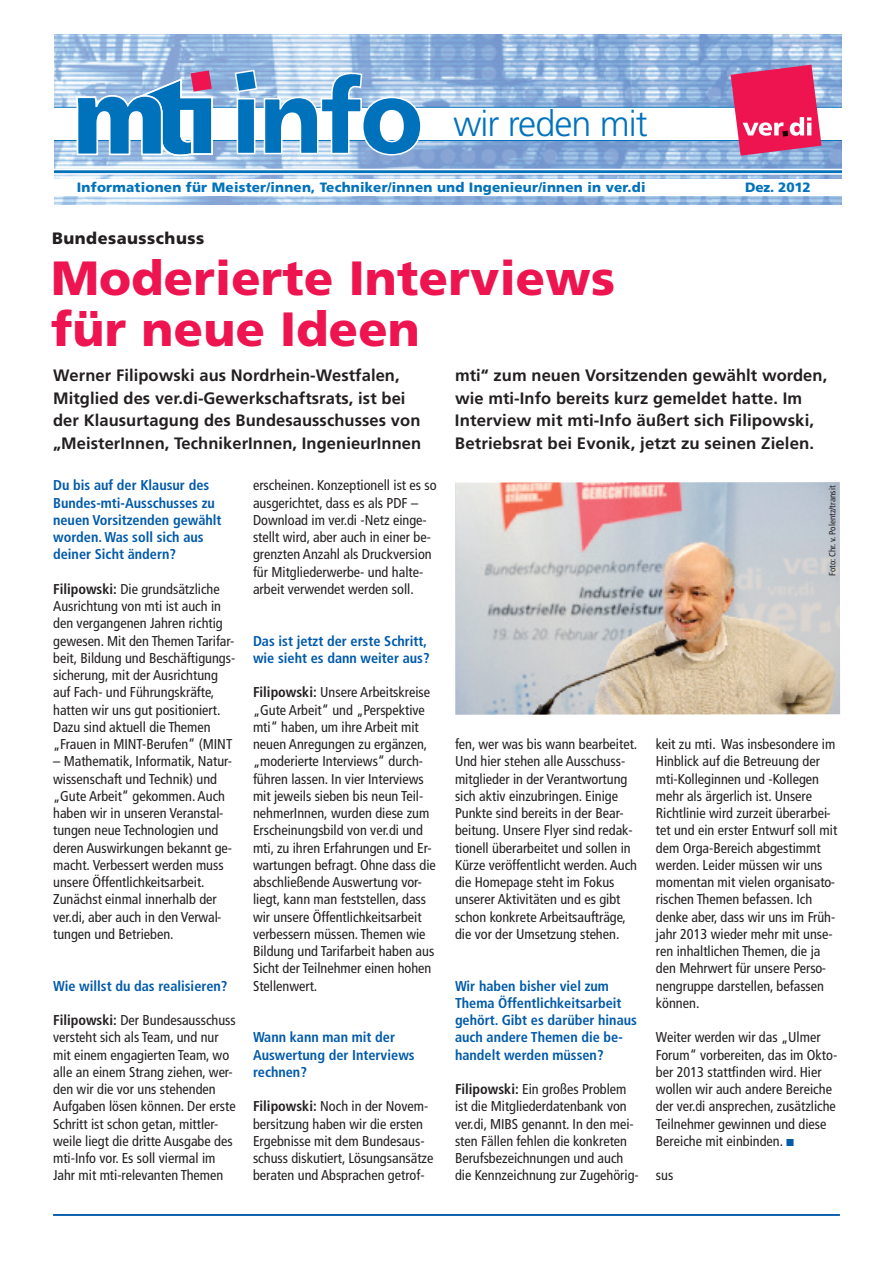
<style>
.page{position:relative;width:893px;height:1263px;background:#fff}
.page>*{position:absolute;margin:0;border:0;box-sizing:border-box;transform-origin:0 0}
.t1{font:900 48px/51px "Frutiger LT";letter-spacing:.005em;color:#ed1450}
.t2{font:300 36px "Frutiger LT";letter-spacing:-.025em;color:#0072bc}
.t3{font:700 16.5px/22.5px "Frutiger LT";letter-spacing:.005em;color:#231f20}
.t4{font:900 16.5px "Frutiger LT";letter-spacing:.03em;color:#231f20}
.t5{font:condensed 14.25px/17.2px "Frutiger LT";color:#231f20}
.t6{font:700 condensed 14.25px/17.2px "Frutiger LT";color:#015aaa}
.t7{font:900 13.5px "Frutiger LT";letter-spacing:.015em;color:#0072bc}
.t8{font:condensed 9px "Frutiger LT";color:#231f20}
.s1{font-weight:700}
</style>
<div class="page">
<img style="left:55px;top:34px;width:786px;height:170px">
<div style="left:55px;top:179px;width:786px;height:17px;background:#fff"></div>
<svg style="left:55px;top:169px;width:786px;height:6px"></svg>
<svg style="left:55px;top:65px;width:786px;height:92px"></svg>
<hr style="left:53px;top:1214px;width:787px;height:2px;background:#015aaa">
<img style="left:455px;top:482px;width:385px;height:233px">
<h2 class="t2" style="left:453px;top:109px;width:196px">wir reden mit</h2>
<p class="t7" style="left:77px;top:181px;width:570px">Informationen für Meister/innen, Techniker/innen und Ingenieur/innen in ver.di</p>
<p class="t7" style="left:745px;top:181px;width:67px">Dez. 2012</p>
<p class="t4" style="left:52px;top:232px;width:154px">Bundesausschuss</p>
<h1 class="t1" style="left:51px;top:256px;width:566px">Moderierte Interviews für neue Ideen</h1>
<p class="t3" style="left:53px;top:366px;width:370px">Werner Filipowski aus Nordrhein-Westfalen, Mitglied des ver.di-Gewerkschaftsrats, ist bei der Klausurtagung des Bundesausschusses von „MeisterInnen, TechnikerInnen, IngenieurInnen</p>
<p class="t3" style="left:455px;top:366px;width:374px">mti“ zum neuen Vorsitzenden gewählt worden, wie mti-Info bereits kurz gemeldet hatte. Im Interview mit mti-Info äußert sich Filipowski, Betriebsrat bei Evonik, jetzt zu seinen Zielen.</p>
<p class="t6" style="left:53px;top:478px;width:170px">Du bis auf der Klausur des<br>Bundes-mti-Ausschusses zu neuen Vorsitzenden gewählt worden. Was soll sich aus deiner Sicht ändern?</p>
<p class="t5" style="left:53px;top:581px;width:184px"><span class="s1">Filipowski:</span> Die grundsätzliche<br>Ausrichtung von mti ist auch in den vergangenen Jahren richtig gewesen. Mit den Themen Tarifar&shy;beit, Bildung und Beschäftigungs&shy;sicherung, mit der Ausrichtung auf Fach- und Führungskräfte, hatten wir uns gut positioniert.<br>Dazu sind aktuell die Themen „Frauen in MINT-Berufen“ (MINT</p>
<p class="t5" style="left:53px;top:754px;width:180px">– Mathematik, Informatik, Natur&shy;wissenschaft und Technik) und „Gute Arbeit“ gekommen. Auch haben wir in unseren Veranstal&shy;tungen neue Technologien und deren Auswirkungen bekannt ge&shy;macht. Verbessert werden muss unsere Öffentlichkeitsarbeit.<br>Zunächst einmal innerhalb der ver.di, aber auch in den Verwal&shy;tungen und Betrieben.</p>
<p class="t6" style="left:53px;top:978px;width:176px">Wie willst du das realisieren?</p>
<p class="t5" style="left:53px;top:1013px;width:184px"><span class="s1">Filipowski:</span> Der Bundesausschuss versteht sich als Team, und nur mit einem engagierten Team, wo alle an einem Strang ziehen, wer&shy;den wir die vor uns stehenden<br>Aufgaben lösen können. Der erste<br>Schritt ist schon getan, mittler&shy;weile liegt die dritte Ausgabe des mti-Info vor. Es soll viermal im<br>Jahr mit mti-relevanten Themen</p>
<p class="t5" style="left:253px;top:478px;width:185px">erscheinen. Konzeptionell ist es so ausgerichtet, dass es als PDF – Download im ver.di -Netz einge&shy;stellt wird, aber auch in einer be&shy;grenzten Anzahl als Druckversion für Mitgliederwerbe- und halte&shy;arbeit verwendet werden soll.</p>
<p class="t6" style="left:253px;top:633px;width:178px">Das ist jetzt der erste Schritt, wie sieht es dann weiter aus?</p>
<p class="t5" style="left:253px;top:685px;width:184px"><span class="s1">Filipowski:</span> Unsere Arbeitskreise „Gute Arbeit“ und „Perspektive mti“ haben, um ihre Arbeit mit neuen Anregungen zu ergänzen, „moderierte Interviews“ durch&shy;führen lassen. In vier Interviews mit jeweils sieben bis neun Teil&shy;nehmerInnen, wurden diese zum<br>Erscheinungsbild von ver.di und mti, zu ihren Erfahrungen und Er&shy;wartungen befragt. Ohne dass die abschließende Auswertung vor&shy;liegt, kann man feststellen, dass wir unsere Öffentlichkeitsarbeit verbessern müssen. Themen wie<br>Bildung und Tarifarbeit haben aus<br>Sicht der Teilnehmer einen hohen<br>Stellenwert.</p>
<p class="t6" style="left:253px;top:1030px;width:163px">Wann kann man mit der<br>Auswertung der Interviews rechnen?</p>
<p class="t5" style="left:253px;top:1099px;width:182px"><span class="s1">Filipowski:</span> Noch in der Novem&shy;bersitzung haben wir die ersten<br>Ergebnisse mit dem Bundesaus&shy;schuss diskutiert, Lösungsansätze beraten und Absprachen getrof-</p>
<p class="t8" style="left:829px;top:576px;width:91px;rotate:-90deg">Foto: Chr. v. Polentz/transit</p>
<p class="t5" style="left:455px;top:737px;width:184px">fen, wer was bis wann bearbeitet.<br>Und hier stehen alle Ausschuss&shy;mitglieder in der Verantwortung sich aktiv einzubringen. Einige<br>Punkte sind bereits in der Bear&shy;beitung. Unsere Flyer sind redak&shy;tionell überarbeitet und sollen in<br>Kürze veröffentlicht werden. Auch die Homepage steht im Fokus unserer Aktivitäten und es gibt schon konkrete Arbeitsaufträge, die vor der Umsetzung stehen.</p>
<p class="t6" style="left:455px;top:978px;width:183px">Wir haben bisher viel zum<br>Thema Öffentlichkeitsarbeit gehört. Gibt es darüber hinaus auch andere Themen die be&shy;handelt werden müssen?</p>
<p class="t5" style="left:455px;top:1082px;width:185px"><span class="s1">Filipowski:</span> Ein großes Problem ist die Mitgliederdatenbank von ver.di, MIBS genannt. In den mei&shy;sten Fällen fehlen die konkreten<br>Berufsbezeichnungen und auch die Kennzeichnung zur Zugehörig-</p>
<p class="t5" style="left:656px;top:737px;width:183px">keit zu mti. Was insbesondere im<br>Hinblick auf die Betreuung der mti-Kolleginnen und -Kollegen mehr als ärgerlich ist. Unsere<br>Richtlinie wird zurzeit überarbei&shy;tet und ein erster Entwurf soll mit dem Orga-Bereich abgestimmt werden. Leider müssen wir uns momentan mit vielen organisato&shy;rischen Themen befassen. Ich denke aber, dass wir uns im Früh&shy;jahr 2013 wieder mehr mit unse&shy;ren inhaltlichen Themen, die ja den Mehrwert für unsere Perso&shy;nengruppe darstellen, befassen können.</p>
<p class="t5" style="left:656px;top:1030px;width:183px">Weiter werden wir das „Ulmer<br>Forum“ vorbereiten, das im Okto&shy;ber 2013 stattfinden wird. Hier wollen wir auch andere Bereiche der ver.di ansprechen, zusätzliche<br>Teilnehmer gewinnen und diese<br>Bereiche mit einbinden.</p>
<p class="t5" style="left:656px;top:1168px;width:19px">sus</p>
</div>
